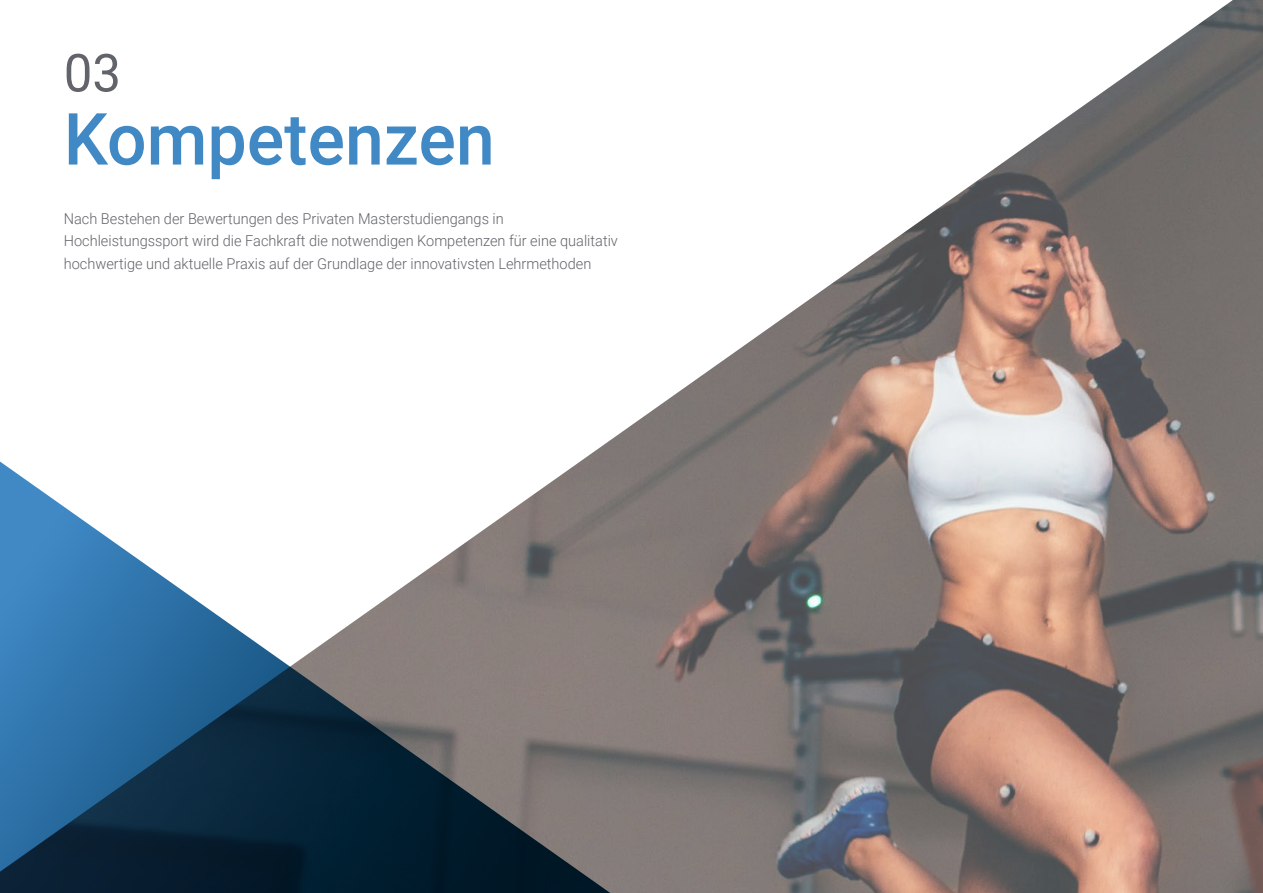
<style>
.page{position:relative;width:1263px;height:893px;background:#fff}
.page>*{position:absolute;margin:0;border:0;box-sizing:border-box;transform-origin:0 0}
.t1{font:500 72px "Roboto";color:#4089c5}
.t2{font:52.5px "Roboto";color:#61646a}
.t3{font:300 15px/22.5px "Roboto";color:#61646a}
</style>
<div class="page">
<img style="left:602px;top:0;width:661px;height:893px">
<svg style="left:0;top:446px;width:640px;height:447px"></svg>
<h2 class="t2" style="left:64px;top:36px;width:59px">03</h2>
<h1 class="t1" style="left:64px;top:89px;width:432px">Kompetenzen</h1>
<p class="t3" style="left:64px;top:207px;width:556px">Nach Bestehen der Bewertungen des Privaten Masterstudiengangs in<br>Hochleistungssport wird die Fachkraft die notwendigen Kompetenzen für eine qualitativ hochwertige und aktuelle Praxis auf der Grundlage der innovativsten Lehrmethoden</p>
</div>
